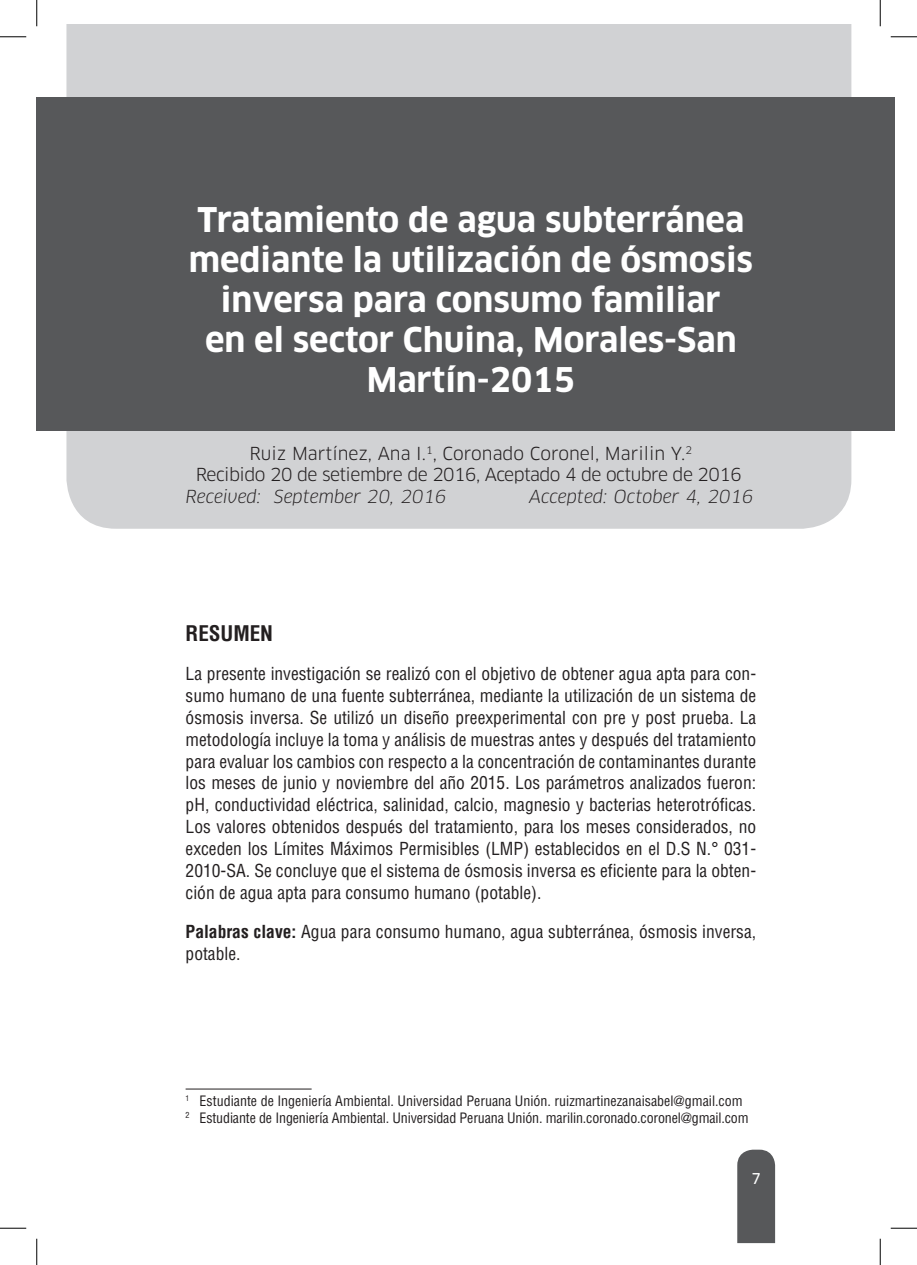
<style>
.page{position:relative;width:917px;height:1265px;background:#fff}
.page>*{position:absolute;margin:0;border:0;box-sizing:border-box;transform-origin:0 0}
.t1{font:700 33.25px/39.9px "Clan Pro";color:#fff;text-align:center}
.t2{font:700 condensed 21px "Helvetica";color:#231f20}
.t3{font:condensed 17.5px/21.9px "Helvetica LT Std";color:#231f20;text-align:justify}
.t4{font:17.5px/21px "Clan Pro";letter-spacing:-.03em;color:#231f20;text-align:center}
.t5{font:italic 17.5px "Clan Pro";color:#231f20}
.t6{font:17.5px "Calibri";color:#fff}
.t7{font:condensed 14px/16.8px "Helvetica LT Std";color:#231f20}
.s1{font-family:"Helvetica";font-weight:700}
</style>
<div class="page">
<div style="left:737px;top:1149px;width:38px;height:93px;background:#57585a"></div>
<div style="left:66px;top:24px;width:785px;height:504px;background:#d1d2d4"></div>
<div style="left:37px;top:97px;width:858px;height:334px;background:#57585a"></div>
<hr style="left:186px;top:1088px;width:126px;height:1px;background:#231f20">
<svg style="left:0;top:36px;width:26px;height:1px"></svg>
<svg style="left:891px;top:36px;width:26px;height:1px"></svg>
<svg style="left:0;top:1227px;width:26px;height:1px"></svg>
<svg style="left:891px;top:1227px;width:26px;height:1px"></svg>
<svg style="left:36px;top:0;width:1px;height:26px"></svg>
<svg style="left:36px;top:1238px;width:1px;height:26px"></svg>
<svg style="left:880px;top:0;width:1px;height:26px"></svg>
<svg style="left:880px;top:1238px;width:1px;height:26px"></svg>
<h1 class="t1" style="left:189px;top:200px;width:566px">Tratamiento de agua subterránea mediante la utilización de ósmosis inversa para consumo familiar<br>en el sector Chuina, Morales-San<br>Martín-2015</h1>
<p class="t4" style="left:196px;top:442px;width:547px">Ruiz Martínez, Ana I.<sup>1</sup>, Coronado Coronel, Marilin Y.<sup>2<br></sup>Recibido 20 de setiembre de 2016, Aceptado 4 de octubre de 2016</p>
<p class="t5" style="left:186px;top:485px;width:263px">Received: September 20, 2016</p>
<p class="t5" style="left:529px;top:485px;width:226px">Accepted: October 4, 2016</p>
<p class="t2" style="left:186px;top:619px;width:89px">RESUMEN</p>
<p class="t3" style="left:186px;top:662px;width:572px">La presente investigación se realizó con el objetivo de obtener agua apta para con&shy;sumo humano de una fuente subterránea, mediante la utilización de un sistema de ósmosis inversa. Se utilizó un diseño preexperimental con pre y post prueba. La metodología incluye la toma y análisis de muestras antes y después del tratamiento para evaluar los cambios con respecto a la concentración de contaminantes durante los meses de junio y noviembre del año 2015. Los parámetros analizados fueron: pH, conductividad eléctrica, salinidad, calcio, magnesio y bacterias heterotróficas.<br>Los valores obtenidos después del tratamiento, para los meses considerados, no exceden los Límites Máximos Permisibles (LMP) establecidos en el D.S N.° 031- 2010-SA. Se concluye que el sistema de ósmosis inversa es eficiente para la obten&shy;ción de agua apta para consumo humano (potable).</p>
<p class="t3" style="left:186px;top:920px;width:572px"><span class="s1">Palabras clave:</span> Agua para consumo humano, agua subterránea, ósmosis inversa, potable.</p>
<p class="t7" style="left:186px;top:1091px;width:565px"><sup>1</sup> Estudiante de Ingeniería Ambiental. Universidad Peruana Unión. ruizmartinezanaisabel@gmail.com<br><sup>2</sup> Estudiante de Ingeniería Ambiental. Universidad Peruana Unión. marilin.coronado.coronel@gmail.com</p>
<p class="t6" style="left:752px;top:1165px;width:10px">7</p>
</div>
